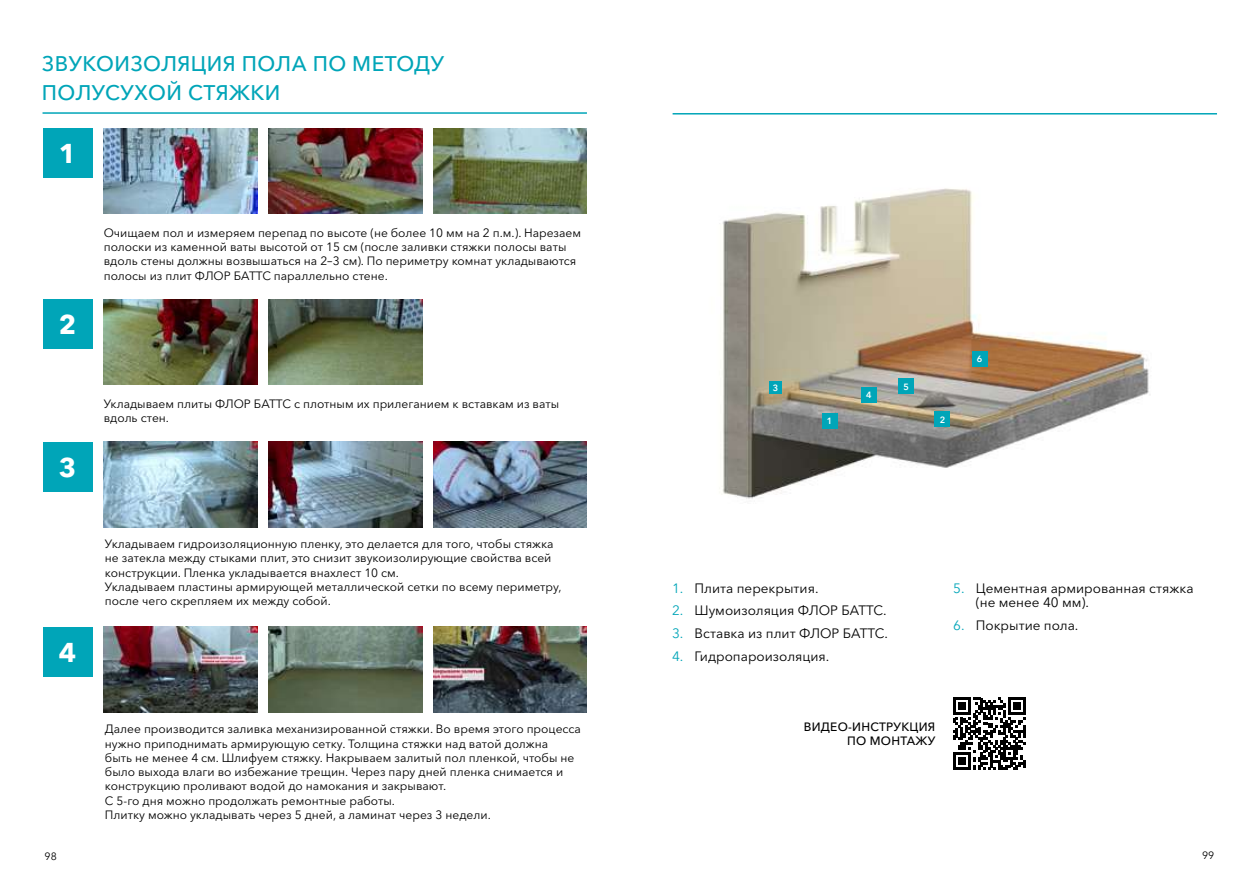
<style>
.page{position:relative;width:1259px;height:893px;background:#fff}
.page>*{position:absolute;margin:0;border:0;box-sizing:border-box;transform-origin:0 0}
.t1{font:700 27px "Avenir Next Cyr";color:#fff}
.t2{font:500 21px/28.5px "Avenir Next Cyr";letter-spacing:.02em;color:#00a5b8}
.t3{font:13.5px/14.2px "Avenir Next Cyr";color:#000}
.t4{font:12px/14.2px "Avenir Next Cyr";color:#000}
.t5{font:500 12px/13.5px "Avenir Next Cyr";letter-spacing:.02em;color:#000;text-align:right}
.t6{font:10.5px "Avenir Next Cyr";color:#000}
.t7{font:600 9px "Avenir Next Cyr";color:#fff}
.s1{font-size:13.5px}
.s2{color:#00a5b8}
</style>
<div class="page">
<hr style="left:43px;top:112px;width:544px;height:2px;background:#00a5b8">
<img style="left:104px;top:128px;width:153px;height:86px">
<img style="left:104px;top:299px;width:153px;height:86px">
<img style="left:104px;top:442px;width:153px;height:85px">
<img style="left:104px;top:627px;width:153px;height:85px">
<img style="left:268px;top:128px;width:154px;height:86px">
<img style="left:268px;top:299px;width:154px;height:86px">
<img style="left:268px;top:442px;width:154px;height:85px">
<img style="left:268px;top:627px;width:154px;height:85px">
<img style="left:433px;top:128px;width:154px;height:86px">
<img style="left:433px;top:442px;width:154px;height:85px">
<img style="left:433px;top:627px;width:154px;height:85px">
<div style="left:43px;top:128px;width:49px;height:50px;background:#00a5b8"></div>
<div style="left:43px;top:299px;width:49px;height:50px;background:#00a5b8"></div>
<div style="left:43px;top:442px;width:49px;height:49px;background:#00a5b8"></div>
<div style="left:43px;top:627px;width:49px;height:50px;background:#00a5b8"></div>
<hr style="left:672px;top:113px;width:545px;height:2px;background:#00a5b8">
<img style="left:722px;top:188px;width:427px;height:311px">
<div style="left:821px;top:413px;width:16px;height:16px;background:#00a5b8"></div>
<div style="left:934px;top:411px;width:16px;height:16px;background:#00a5b8"></div>
<div style="left:769px;top:381px;width:13px;height:13px;background:#00a5b8"></div>
<div style="left:861px;top:387px;width:16px;height:16px;background:#00a5b8"></div>
<div style="left:898px;top:378px;width:16px;height:16px;background:#00a5b8"></div>
<div style="left:971px;top:351px;width:16px;height:16px;background:#00a5b8"></div>
<svg style="left:953px;top:698px;width:72px;height:72px"></svg>
<h2 class="t2" style="left:42px;top:49px;width:404px">ЗВУКОИЗОЛЯЦИЯ ПОЛА ПО МЕТОДУ<br>ПОЛУСУХОЙ СТЯЖКИ</h2>
<h1 class="t1" style="left:59px;top:137px;width:19px">1</h1>
<h1 class="t1" style="left:59px;top:308px;width:19px">2</h1>
<h1 class="t1" style="left:59px;top:451px;width:19px">3</h1>
<h1 class="t1" style="left:59px;top:636px;width:19px">4</h1>
<p class="t4" style="left:104px;top:226px;width:479px">Очищаем пол и измеряем перепад по высоте (не более 10 мм на 2 п.м.). Нарезаем полоски из каменной ваты высотой от 15 см (после заливки стяжки полосы ваты вдоль стены должны возвышаться на 2<span class="s1">–</span>3 см). По периметру комнат укладываются полосы из плит ФЛОР БАТТС параллельно стене.</p>
<p class="t4" style="left:104px;top:397px;width:457px">Укладываем плиты ФЛОР БАТТС с плотным их прилеганием к вставкам из ваты вдоль стен.</p>
<p class="t4" style="left:105px;top:537px;width:458px">Укладываем гидроизоляционную пленку, это делается для того, чтобы стяжка не затекла между стыками плит, это снизит звукоизолирующие свойства всей конструкции. Пленка укладывается внахлест 10 см.<br>Укладываем пластины армирующей металлической сетки по всему периметру, после чего скрепляем их между собой.</p>
<p class="t4" style="left:105px;top:722px;width:477px">Далее производится заливка механизированной стяжки. Во время этого процесса нужно приподнимать армирующую сетку. Толщина стяжки над ватой должна<br>быть не менее 4 см. Шлифуем стяжку. Накрываем залитый пол пленкой, чтобы не было выхода влаги во избежание трещин. Через пару дней пленка снимается и конструкцию проливают водой до намокания и закрывают.<br>С 5-го дня можно продолжать ремонтные работы.<br>Плитку можно укладывать через 5 дней, а ламинат через 3 недели.</p>
<p class="t7" style="left:773px;top:383px;width:7px">3</p>
<p class="t7" style="left:866px;top:390px;width:7px">4</p>
<p class="t7" style="left:903px;top:381px;width:7px">5</p>
<p class="t7" style="left:827px;top:416px;width:7px">1</p>
<p class="t7" style="left:939px;top:414px;width:7px">2</p>
<p class="t7" style="left:976px;top:353px;width:7px">6</p>
<p class="t3" style="left:672px;top:581px;width:148px"><span class="s2">1.</span> Плита перекрытия.</p>
<p class="t3" style="left:672px;top:604px;width:216px"><span class="s2">2.</span> Шумоизоляция ФЛОР БАТТС.</p>
<p class="t3" style="left:672px;top:626px;width:217px"><span class="s2">3.</span> Вставка из плит ФЛОР БАТТС.</p>
<p class="t3" style="left:672px;top:649px;width:159px"><span class="s2">4.</span> Гидропароизоляция.</p>
<p class="t3" style="left:975px;top:581px;width:219px;text-indent:-23px"><span class="s2">5.</span> Цементная армированная стяжка (не менее 40 мм).</p>
<p class="t3" style="left:953px;top:618px;width:127px"><span class="s2">6.</span> Покрытие пола.</p>
<p class="t5" style="left:804px;top:720px;width:133px">ВИДЕО-ИНСТРУКЦИЯ<br>ПО МОНТАЖУ</p>
<p class="t6" style="left:45px;top:850px;width:14px">98</p>
<p class="t6" style="left:1202px;top:849px;width:14px">99</p>
</div>
